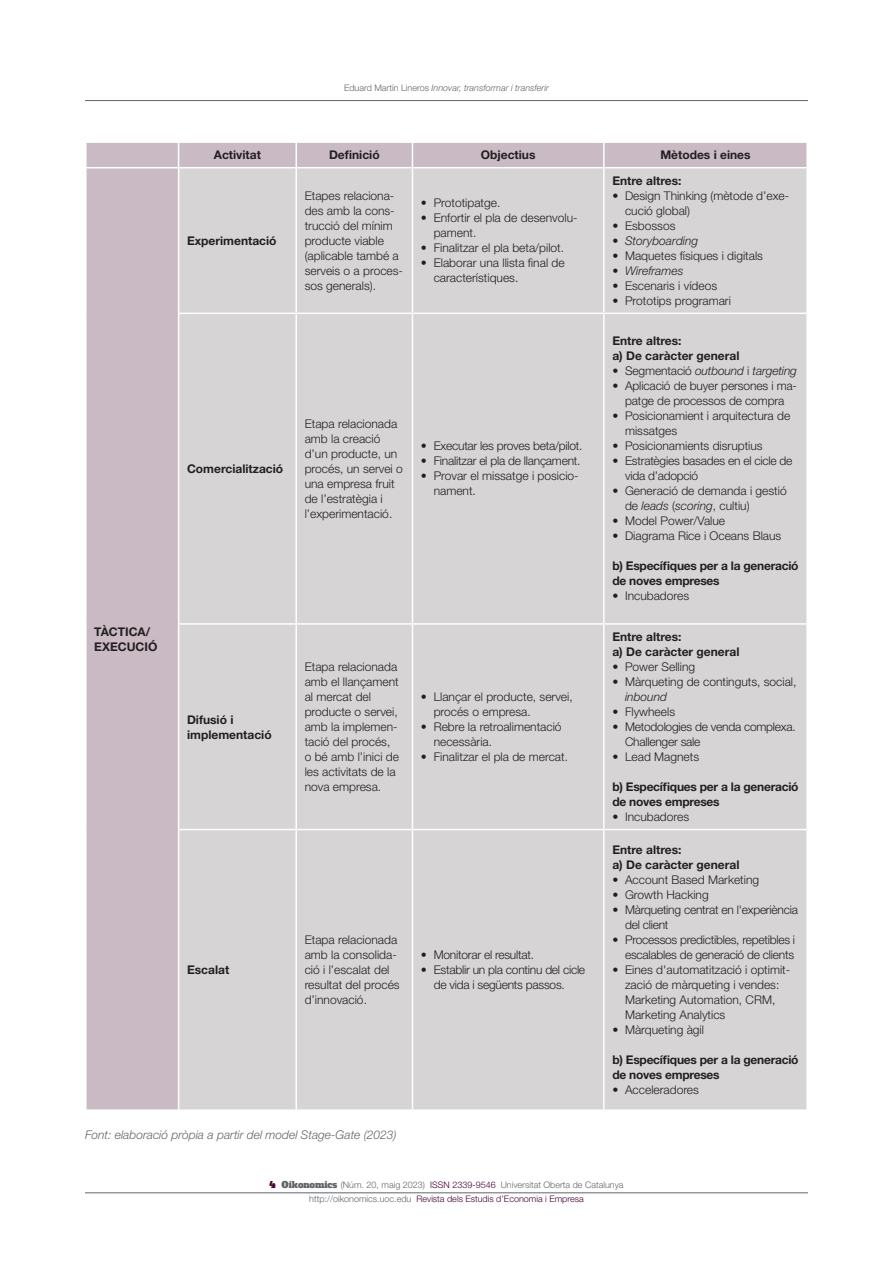
<style>
.page{position:relative;width:893px;height:1263px;background:#fff}
.page>*{position:absolute;margin:0;border:0;box-sizing:border-box;transform-origin:0 0}
.table_txt{font:300 12px/15px "Helvetica Neue LT Std";color:#231f20}
.table_txt-2{font:300 12px/15px "Helvetica Neue LT Std";letter-spacing:-.02em;color:#231f20}
.table_txt-3{font:700 12px "Helvetica Neue LT Std";color:#231f20}
.table_txt-4{font:700 12px/15px "Helvetica Neue LT Std";letter-spacing:-.02em;color:#231f20}
.table_h1{font:700 12px/15px "Helvetica Neue LT Std";color:#231f20}
.t1{font:italic 300 12px "Helvetica Neue LT Std";color:#231f20}
.Fuente_figures_taule{font:italic 300 12px "Helvetica Neue LT Std";color:#626568}
.t2{font:300 9px/13.6px "Helvetica Neue LT Std";color:#626568;text-align:center}
.t3{font:italic 300 9px "Helvetica Neue LT Std";color:#626568}
.s1{font-style:normal}
.s2{font-style:italic}
.s3{font-family:"Alfa Slab One";font-weight:400;color:#460132}
.s4{font-family:"Alfa Slab One";font-weight:400}
.s5{color:#460132}
</style>
<div class="page">
<hr style="left:85px;top:100px;width:723px;height:1px;background:#626568">
<hr style="left:85px;top:1192px;width:723px;height:1px;background:#626568">
<div style="left:87px;top:143px;width:719px;height:966px;background:#c9bac4"></div>
<div style="left:179px;top:168px;width:627px;height:941px;background:#d6d4d4"></div>
<hr style="left:295px;top:143px;width:2px;height:24px;background:#fff">
<svg style="left:412px;top:143px;width:1px;height:24px"></svg>
<hr style="left:603px;top:143px;width:2px;height:24px;background:#fff">
<hr style="left:295px;top:168px;width:2px;height:145px;background:#fff">
<hr style="left:412px;top:168px;width:1px;height:145px;background:#fff">
<hr style="left:603px;top:168px;width:2px;height:145px;background:#fff">
<hr style="left:178px;top:313px;width:118px;height:1px;background:#fff">
<hr style="left:296px;top:313px;width:116px;height:1px;background:#fff">
<hr style="left:295px;top:314px;width:2px;height:309px;background:#fff">
<hr style="left:412px;top:313px;width:192px;height:1px;background:#fff">
<hr style="left:412px;top:314px;width:1px;height:309px;background:#fff">
<hr style="left:604px;top:313px;width:204px;height:1px;background:#fff">
<hr style="left:603px;top:314px;width:2px;height:309px;background:#fff">
<hr style="left:178px;top:623px;width:118px;height:2px;background:#fff">
<hr style="left:296px;top:623px;width:116px;height:2px;background:#fff">
<hr style="left:295px;top:625px;width:2px;height:204px;background:#fff">
<hr style="left:412px;top:623px;width:192px;height:2px;background:#fff">
<hr style="left:412px;top:625px;width:1px;height:204px;background:#fff">
<hr style="left:604px;top:623px;width:204px;height:2px;background:#fff">
<hr style="left:603px;top:625px;width:2px;height:204px;background:#fff">
<hr style="left:295px;top:830px;width:2px;height:279px;background:#fff">
<hr style="left:412px;top:830px;width:1px;height:279px;background:#fff">
<hr style="left:603px;top:830px;width:2px;height:279px;background:#fff">
<hr style="left:85px;top:167px;width:94px;height:1px;background:#fff">
<svg style="left:178px;top:143px;width:1px;height:24px"></svg>
<hr style="left:179px;top:167px;width:117px;height:1px;background:#fff">
<hr style="left:296px;top:167px;width:116px;height:1px;background:#fff">
<hr style="left:412px;top:167px;width:192px;height:1px;background:#fff">
<hr style="left:604px;top:167px;width:204px;height:1px;background:#fff">
<hr style="left:178px;top:829px;width:118px;height:1px;background:#fff">
<hr style="left:296px;top:829px;width:116px;height:1px;background:#fff">
<hr style="left:412px;top:829px;width:192px;height:1px;background:#fff">
<hr style="left:604px;top:829px;width:204px;height:1px;background:#fff">
<hr style="left:178px;top:168px;width:1px;height:145px;background:#fff">
<hr style="left:178px;top:314px;width:1px;height:309px;background:#fff">
<hr style="left:178px;top:625px;width:1px;height:204px;background:#fff">
<hr style="left:178px;top:830px;width:1px;height:279px;background:#fff">
<p class="t3" style="left:344px;top:82px;width:206px"><span class="s1">Eduard Martín Lineros</span> Innovar, transformar i transferir</p>
<p class="table_h1" style="left:214px;top:147px;width:49px">Activitat</p>
<p class="table_h1" style="left:329px;top:147px;width:52px">Definició</p>
<p class="table_h1" style="left:481px;top:147px;width:56px">Objectius</p>
<p class="table_h1" style="left:660px;top:147px;width:92px">Mètodes i eines</p>
<p class="table_txt-3" style="left:187px;top:233px;width:91px">Experimentació</p>
<p class="table_txt" style="left:305px;top:188px;width:100px">Etapes relaciona&shy;des amb la cons&shy;trucció del mínim producte viable (aplicable també a serveis o a proces&shy;sos generals).</p>
<p class="table_txt" style="left:421px;top:195px;width:81px">• Prototipatge.</p>
<p class="table_txt" style="left:434px;top:210px;width:145px;text-indent:-13px">• Enfortir el pla de desenvolu&shy;pament.</p>
<p class="table_txt" style="left:421px;top:240px;width:145px">• Finalitzar el pla beta/pilot.</p>
<p class="table_txt" style="left:434px;top:255px;width:132px;text-indent:-13px">• Elaborar una llista final de característiques.</p>
<p class="table_txt-3" style="left:187px;top:461px;width:98px">Comercialització</p>
<p class="table_txt" style="left:305px;top:416px;width:100px">Etapa relacionada amb la creació d’un producte, un procés, un servei o una empresa fruit de l’estratègia i l’experimentació.</p>
<p class="table_txt-2" style="left:421px;top:438px;width:163px">• Executar les proves beta/pilot.</p>
<p class="table_txt-2" style="left:421px;top:453px;width:161px">• Finalitzar el pla de llançament.</p>
<p class="table_txt" style="left:434px;top:468px;width:146px;text-indent:-13px">• Provar el missatge i posicio&shy;nament.</p>
<p class="table_h1" style="left:94px;top:624px;width:65px">TÀCTICA/<br>EXECUCIÓ</p>
<p class="table_txt-3" style="left:187px;top:712px;width:48px">Difusió i</p>
<p class="table_txt-3" style="left:187px;top:727px;width:86px">implementació</p>
<p class="table_txt" style="left:305px;top:659px;width:96px">Etapa relacionada amb el llançament al mercat del producte o servei, amb la implemen&shy;tació del procés, o bé amb l’inici de les activitats de la nova empresa.</p>
<p class="table_txt" style="left:434px;top:689px;width:140px;text-indent:-13px">• Llançar el producte, servei, procés o empresa.</p>
<p class="table_txt" style="left:434px;top:719px;width:129px;text-indent:-13px">• Rebre la retroalimentació necessària.</p>
<p class="table_txt" style="left:421px;top:749px;width:149px">• Finalitzar el pla de mercat.</p>
<p class="table_txt-3" style="left:187px;top:962px;width:44px">Escalat</p>
<p class="table_txt" style="left:305px;top:932px;width:96px">Etapa relacionada amb la consolida&shy;ció i l’escalat del resultat del procés d’innovació.</p>
<p class="table_txt-2" style="left:421px;top:947px;width:115px">• Monitorar el resultat.</p>
<p class="table_txt-2" style="left:434px;top:962px;width:153px;text-indent:-13px">• Establir un pla continu del cicle de vida i següents passos.</p>
<p class="Fuente_figures_taule" style="left:85px;top:1127px;width:313px">Font: elaboració pròpia a partir del model Stage-Gate (2023)</p>
<p class="table_txt-3" style="left:612px;top:173px;width:71px">Entre altres:</p>
<p class="table_txt" style="left:625px;top:188px;width:166px;text-indent:-13px">• Design Thinking (mètode d’exe&shy;cució global)</p>
<p class="table_txt" style="left:612px;top:218px;width:65px">• Esbossos</p>
<p class="t1" style="left:612px;top:233px;width:87px"><span class="s1">•</span> Storyboarding</p>
<p class="table_txt" style="left:612px;top:248px;width:152px">• Maquetes físiques i digitals</p>
<p class="t1" style="left:612px;top:263px;width:73px"><span class="s1">•</span> Wireframes</p>
<p class="table_txt" style="left:612px;top:278px;width:106px">• Escenaris i vídeos</p>
<p class="table_txt" style="left:612px;top:293px;width:120px">• Prototips programari</p>
<p class="table_txt-3" style="left:612px;top:334px;width:71px">Entre altres:</p>
<p class="table_txt-3" style="left:612px;top:349px;width:129px">a) De caràcter general</p>
<p class="t1" style="left:612px;top:364px;width:186px"><span class="s1">• Segmentació</span> outbound <span class="s1">i</span> targeting</p>
<p class="table_txt" style="left:612px;top:378px;width:186px;text-align:center">• Aplicació de buyer persones i ma&shy;patge de processos de compra</p>
<p class="table_txt" style="left:625px;top:408px;width:167px;text-indent:-13px">• Posicionamient i arquitectura de missatges</p>
<p class="table_txt" style="left:612px;top:438px;width:152px">• Posicionamients disruptius</p>
<p class="table_txt-2" style="left:625px;top:453px;width:169px;text-indent:-13px">• Estratègies basades en el cicle de vida d’adopció</p>
<p class="table_txt" style="left:625px;top:483px;width:163px;text-indent:-13px">• Generació de demanda i gestió de <span class="s2">leads</span> (<span class="s2">scoring</span>, cultiu)</p>
<p class="table_txt" style="left:612px;top:513px;width:114px">• Model Power/Value</p>
<p class="table_txt" style="left:612px;top:528px;width:171px">• Diagrama Rice i Oceans Blaus</p>
<p class="table_txt-4" style="left:612px;top:558px;width:188px">b) Específiques per a la generació de noves empreses</p>
<p class="table_txt" style="left:612px;top:588px;width:78px">• Incubadores</p>
<p class="table_txt-3" style="left:612px;top:629px;width:71px">Entre altres:</p>
<p class="table_txt-3" style="left:612px;top:644px;width:129px">a) De caràcter general</p>
<p class="table_txt" style="left:612px;top:659px;width:84px">• Power Selling</p>
<p class="table_txt" style="left:625px;top:674px;width:173px;text-indent:-13px">• Màrqueting de continguts, social, <span class="s2">inbound</span></p>
<p class="table_txt" style="left:612px;top:704px;width:64px">• Flywheels</p>
<p class="table_txt-2" style="left:625px;top:719px;width:172px;text-indent:-13px">• Metodologies de venda complexa.<br>Challenger sale</p>
<p class="table_txt" style="left:612px;top:749px;width:88px">• Lead Magnets</p>
<p class="table_txt-4" style="left:612px;top:779px;width:188px">b) Específiques per a la generació de noves empreses</p>
<p class="table_txt" style="left:612px;top:809px;width:78px">• Incubadores</p>
<p class="table_txt-3" style="left:612px;top:842px;width:71px">Entre altres:</p>
<p class="table_txt-3" style="left:612px;top:857px;width:129px">a) De caràcter general</p>
<p class="table_txt" style="left:612px;top:872px;width:148px">• Account Based Marketing</p>
<p class="table_txt" style="left:612px;top:887px;width:98px">• Growth Hacking</p>
<p class="table_txt-2" style="left:625px;top:902px;width:174px;text-indent:-13px">• Màrqueting centrat en l'experiència del client</p>
<p class="table_txt-2" style="left:612px;top:932px;width:184px;text-align:right">• Processos predictibles, repetibles i escalables de generació de clients</p>
<p class="table_txt" style="left:625px;top:962px;width:167px;text-indent:-13px">• Eines d'automatització i optimit&shy;zació de màrqueting i vendes:<br>Marketing Automation, CRM,<br>Marketing Analytics</p>
<p class="table_txt" style="left:612px;top:1022px;width:93px">• Màrqueting àgil</p>
<p class="table_txt-4" style="left:612px;top:1052px;width:188px">b) Específiques per a la generació de noves empreses</p>
<p class="table_txt" style="left:612px;top:1082px;width:88px">• Acceleradores</p>
<p class="t2" style="left:269px;top:1178px;width:356px"><span class="s3">4</span> <span class="s4">Oikonomics</span> (Núm. 20, maig 2023) <span class="s5">ISSN 2339-9546</span> Universitat Oberta de Catalunya http://oikonomics.uoc.edu <span class="s5">Revista dels Estudis d’Economia i Empresa</span></p>
</div>
